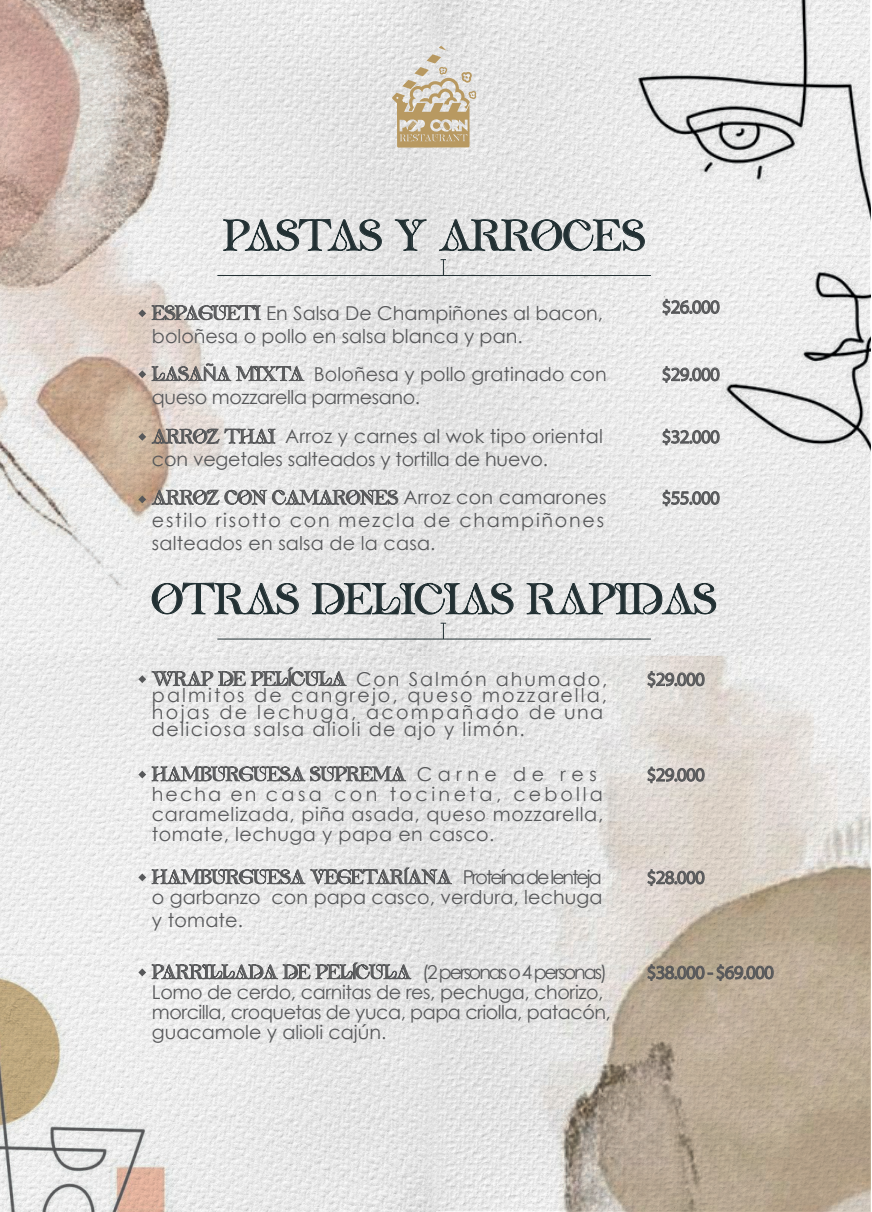
<style>
.page{position:relative;width:872px;height:1212px;background:#fff}
.page>*{position:absolute;margin:0;border:0;box-sizing:border-box;transform-origin:0 0}
.t1{font:41.55px "eunoia FREE";letter-spacing:-.02em;color:#223033}
.t2{font:19.05px/23px "Century Gothic";letter-spacing:.005em;color:#57585a}
.t3{font:19.05px/20px "Century Gothic";letter-spacing:-.025em;color:#57585a}
.t4{font:19.05px/17px "Century Gothic";letter-spacing:.11em;color:#57585a}
.t5{font:19.05px "eunoia FREE";letter-spacing:-.04em;color:#57585a}
.t6{font:19.05px "Myriad Pro";letter-spacing:-.04em;color:#57585a}
.t7{font:19.05px/23px "Century Gothic";letter-spacing:.09em;color:#57585a}
.s1{font-family:"eunoia FREE"}
.s2{font-family:"Century Gothic"}
.s3{font-family:"Myriad Pro"}
</style>
<div class="page">
<img style="left:0;top:656px;width:432px;height:555px">
<img style="left:432px;top:656px;width:47px;height:555px">
<img style="left:479px;top:656px;width:391px;height:555px">
<img style="left:272px;top:0;width:160px;height:656px">
<img style="left:0;top:0;width:272px;height:656px">
<img style="left:432px;top:0;width:103px;height:656px">
<img style="left:535px;top:0;width:335px;height:726px">
<img style="left:0;top:969px;width:217px;height:243px">
<svg style="left:392px;top:46px;width:84px;height:102px;background:#d3c7b1"></svg>
<hr style="left:217px;top:275px;width:434px;height:1px;background:#223033">
<svg style="left:440px;top:259px;width:6px;height:16px"></svg>
<svg style="left:223px;top:219px;width:159px;height:32px;background:#bfc2c2"></svg>
<svg style="left:395px;top:220px;width:32px;height:31px"></svg>
<svg style="left:439px;top:220px;width:205px;height:31px;background:#bec1c2"></svg>
<hr style="left:217px;top:639px;width:434px;height:1px;background:#223033">
<svg style="left:440px;top:623px;width:6px;height:16px"></svg>
<svg style="left:152px;top:583px;width:147px;height:31px"></svg>
<svg style="left:312px;top:583px;width:201px;height:31px;background:#bcbfbf"></svg>
<svg style="left:526px;top:583px;width:190px;height:31px;background:#bfc2c3"></svg>
<svg style="left:138px;top:303px;width:123px;height:21px;background:#bebab8"></svg>
<svg style="left:138px;top:363px;width:167px;height:22px;background:#c2bfbe"></svg>
<svg style="left:138px;top:667px;width:209px;height:20px;background:#bebebf"></svg>
<svg style="left:138px;top:764px;width:268px;height:21px;background:#bebebf"></svg>
<svg style="left:138px;top:867px;width:314px;height:21px;background:#bebfbf"></svg>
<svg style="left:138px;top:487px;width:261px;height:22px;background:#bfbdbc"></svg>
<svg style="left:138px;top:426px;width:138px;height:19px;background:#b7b1ad"></svg>
<svg style="left:662px;top:299px;width:58px;height:17px"></svg>
<svg style="left:662px;top:366px;width:58px;height:17px"></svg>
<svg style="left:662px;top:428px;width:58px;height:17px"></svg>
<svg style="left:662px;top:489px;width:58px;height:18px"></svg>
<svg style="left:647px;top:671px;width:58px;height:17px"></svg>
<svg style="left:647px;top:766px;width:58px;height:17px"></svg>
<svg style="left:647px;top:869px;width:58px;height:17px"></svg>
<svg style="left:138px;top:962px;width:274px;height:19px;background:#bbbcbc"></svg>
<svg style="left:647px;top:964px;width:127px;height:17px;background:#978d7f"></svg>
<h1 class="t1" style="left:223px;top:219px;width:423px">PASTAS Y ARROCES</h1>
<p class="t2" style="left:152px;top:301px;width:453px"><span class="s1">ESPAGUETI</span> En Salsa De Champiñones al bacon, boloñesa o pollo en salsa blanca y pan.</p>
<p class="t2" style="left:152px;top:362px;width:456px"><span class="s1">LASA</span>Ñ<span class="s1">A MIXTA</span> Boloñesa y pollo gratinado con queso mozzarella parmesano.</p>
<p class="t2" style="left:152px;top:424px;width:452px"><span class="s1">ARROZ THAI</span> Arroz y carnes al wok tipo oriental con vegetales salteados y tortilla de huevo.</p>
<p class="t5" style="left:152px;top:490px;width:456px">ARROZ CON CAMARONES <span class="s2">Arroz con camarones</span></p>
<p class="t7" style="left:152px;top:508px;width:453px">estilo risotto con mezcla de champiñones salteados en salsa de la casa.</p>
<p class="t6" style="left:661px;top:295px;width:60px">$26.000</p>
<p class="t6" style="left:661px;top:362px;width:60px">$29.000</p>
<p class="t6" style="left:661px;top:425px;width:60px">$32.000</p>
<p class="t6" style="left:661px;top:486px;width:60px">$55.000</p>
<h1 class="t1" style="left:152px;top:583px;width:566px">OTRAS DELICIAS RAPIDAS</h1>
<p class="t4" style="left:152px;top:670px;width:457px"><span class="s1">WRAP DE PEL</span>Í<span class="s1">CULA</span> Con Salmón ahumado, palmitos de cangrejo, queso mozzarella, hojas de lechuga, acompañado de una deliciosa salsa alioli de ajo y limón.</p>
<p class="t5" style="left:152px;top:766px;width:446px">HAMBURGUESA SUPREMA <span class="s2">C a r n e d e r e s</span></p>
<p class="t2" style="left:152px;top:784px;width:453px;line-height:20px;text-align:justify">hecha en casa con tocineta, cebolla caramelizada, piña asada, queso mozzarella, tomate, lechuga y papa en casco.</p>
<p class="t5" style="left:152px;top:869px;width:451px">HAMBURGUESA VEGETAR<span class="s3">Í</span>ANA <span class="s2">Proteína de lenteja</span></p>
<p class="t2" style="left:152px;top:885px;width:452px">o garbanzo con papa casco, verdura, lechuga y tomate.</p>
<p class="t6" style="left:646px;top:667px;width:60px">$29.000</p>
<p class="t6" style="left:646px;top:763px;width:60px">$29.000</p>
<p class="t6" style="left:646px;top:865px;width:60px">$28.000</p>
<p class="t3" style="left:152px;top:961px;width:460px"><span class="s1">PARRILLADA DE PEL</span><span class="s3">Í</span><span class="s1">CULA</span> (2 personas o 4 personas)<br>Lomo de cerdo, carnitas de res, pechuga, chorizo, morcilla, croquetas de yuca, papa criolla, patacón, guacamole y alioli cajún.</p>
<p class="t6" style="left:646px;top:960px;width:129px">$38.000 - $69.000</p>
</div>
